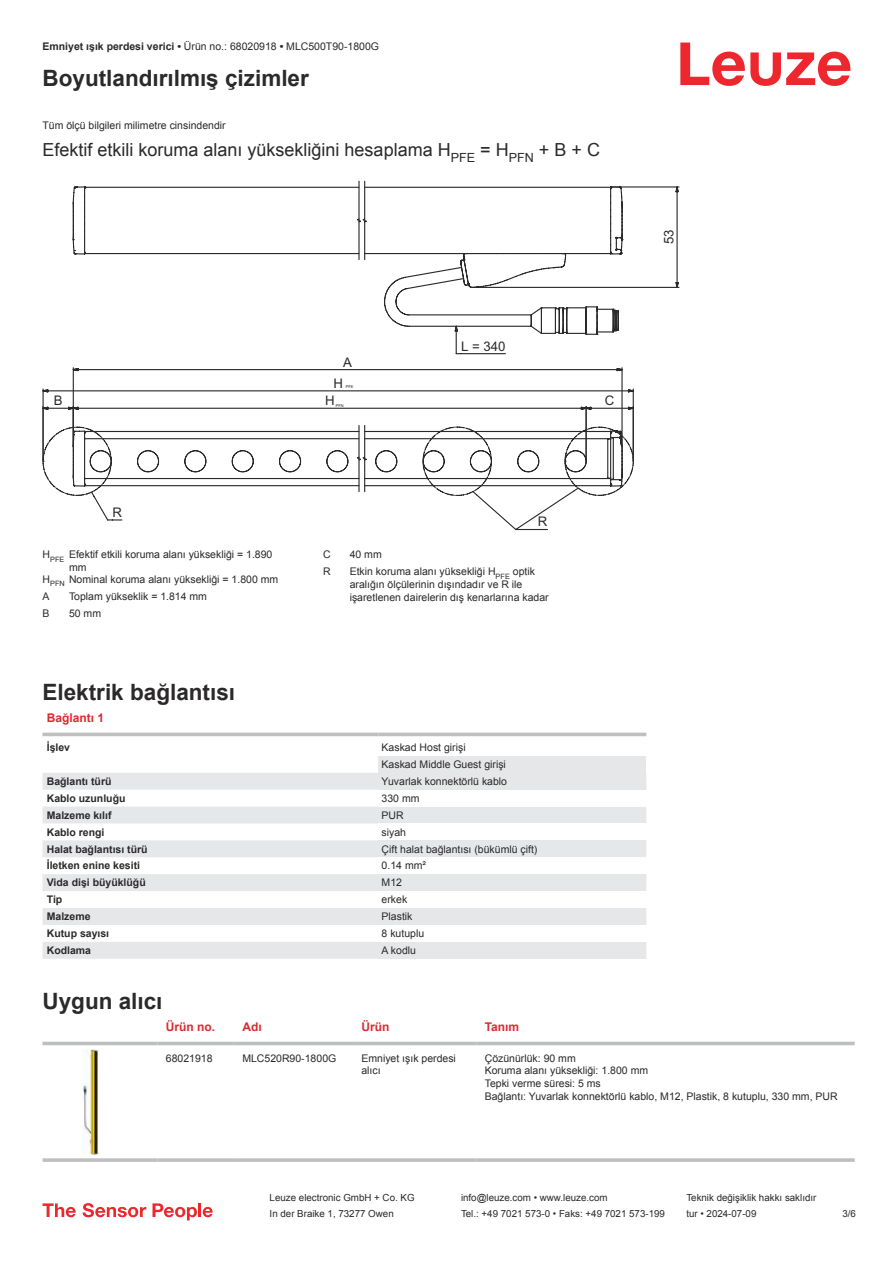
<style>
.page{position:relative;width:893px;height:1263px;background:#fff}
.page>*{position:absolute;margin:0;border:0;box-sizing:border-box;transform-origin:0 0}
.t1{font:700 22.5px "Arial";color:#2b292a}
.t2{font:18px "Arial";color:#2b292a}
.t3{font:13.2px "Arial";color:#2b292a}
.t4{font:700 12px "Arial";color:#db2a30}
.t5{font:10.5px/12.6px "Arial";color:#2b292a}
.t6{font:700 10.5px "Arial";color:#2b292a}
.t7{font:9.75px "Arial";color:#2b292a}
.t8{font:3.9px "Arial";color:#2b292a}
.s1{font-weight:700}
</style>
<div class="page">
<svg style="left:680px;top:43px;width:170px;height:43px"></svg>
<svg style="left:43px;top:732px;width:603px;height:5px"></svg>
<svg style="left:43px;top:773px;width:335px;height:186px;fill:#e6e7e9"></svg>
<hr style="left:43px;top:733px;width:335px;height:3px;background:#bdbfc1">
<hr style="left:378px;top:733px;width:268px;height:3px;background:#bdbfc1">
<div style="left:378px;top:756px;width:268px;height:17px;background:#e6e7e9"></div>
<div style="left:378px;top:773px;width:268px;height:17px;background:#e6e7e9"></div>
<div style="left:378px;top:806px;width:268px;height:17px;background:#e6e7e9"></div>
<div style="left:378px;top:840px;width:268px;height:17px;background:#e6e7e9"></div>
<div style="left:378px;top:874px;width:268px;height:17px;background:#e6e7e9"></div>
<div style="left:378px;top:908px;width:268px;height:17px;background:#e6e7e9"></div>
<div style="left:378px;top:942px;width:268px;height:17px;background:#e6e7e9"></div>
<div style="left:43px;top:1041px;width:812px;height:5px;background:#eceded"></div>
<hr style="left:43px;top:1042px;width:114px;height:3px;background:#bdbfc1">
<hr style="left:157px;top:1042px;width:77px;height:3px;background:#bdbfc1">
<hr style="left:234px;top:1042px;width:119px;height:3px;background:#bdbfc1">
<hr style="left:353px;top:1042px;width:123px;height:3px;background:#bdbfc1">
<hr style="left:476px;top:1042px;width:379px;height:3px;background:#bdbfc1">
<svg style="left:43px;top:1158px;width:114px;height:4px"></svg>
<svg style="left:157px;top:1158px;width:77px;height:4px"></svg>
<svg style="left:234px;top:1158px;width:119px;height:4px"></svg>
<svg style="left:353px;top:1158px;width:123px;height:4px"></svg>
<svg style="left:476px;top:1158px;width:379px;height:4px;background:#c3c5c7"></svg>
<img style="left:82px;top:1049px;width:18px;height:107px">
<svg style="left:43px;top:1203px;width:33px;height:14px"></svg>
<svg style="left:83px;top:1203px;width:63px;height:14px"></svg>
<svg style="left:153px;top:1203px;width:44px;height:17px"></svg>
<hr style="left:198px;top:1203px;width:3px;height:14px;background:#ed272d">
<svg style="left:203px;top:1207px;width:10px;height:10px"></svg>
<svg style="left:83px;top:181px;width:300px;height:79px"></svg>
<svg style="left:383px;top:186px;width:297px;height:169px"></svg>
<svg style="left:43px;top:367px;width:591px;height:164px"></svg>
<p class="t5" style="left:43px;top:41px;width:338px"><span class="s1">Emniyet ışık perdesi verici •</span> Ürün no.: 68020918 <span class="s1">•</span> MLC500T90-1800G</p>
<h1 class="t1" style="left:43px;top:63px;width:268px">Boyutlandırılmış çizimler</h1>
<p class="t5" style="left:43px;top:118px;width:185px">Tüm ölçü bilgileri milimetre cinsindendir</p>
<h2 class="t2" style="left:43px;top:137px;width:559px">Efektif etkili koruma alanı yüksekliğini hesaplama H<sub>PFE</sub> = H<sub>PFN</sub> + B + C</h2>
<p class="t3" style="left:343px;top:354px;width:10px">A</p>
<p class="t3" style="left:333px;top:375px;width:11px">H</p>
<p class="t8" style="left:346px;top:384px;width:9px">PFE</p>
<p class="t3" style="left:461px;top:338px;width:46px">L = 340</p>
<p class="t3" style="left:54px;top:393px;width:10px">B</p>
<p class="t8" style="left:336px;top:403px;width:9px">PFN</p>
<p class="t3" style="left:605px;top:393px;width:11px">C</p>
<p class="t3" style="left:325px;top:393px;width:11px">H</p>
<p class="t3" style="left:112px;top:505px;width:11px">R</p>
<p class="t5" style="left:43px;top:548px;width:231px">H<sub>PFE</sub> Efektif etkili koruma alanı yüksekliği = 1.890</p>
<p class="t5" style="left:69px;top:561px;width:19px">mm</p>
<p class="t5" style="left:43px;top:573px;width:237px">H<sub>PFN</sub> Nominal koruma alanı yüksekliği = 1.800 mm</p>
<p class="t5" style="left:43px;top:591px;width:9px">A</p>
<p class="t5" style="left:69px;top:590px;width:140px">Toplam yükseklik = 1.814 mm</p>
<p class="t5" style="left:43px;top:608px;width:9px">B</p>
<p class="t5" style="left:69px;top:607px;width:34px">50 mm</p>
<p class="t3" style="left:538px;top:514px;width:11px">R</p>
<p class="t5" style="left:323px;top:549px;width:9px">C</p>
<p class="t5" style="left:350px;top:548px;width:34px">40 mm</p>
<p class="t5" style="left:323px;top:566px;width:9px">R</p>
<p class="t5" style="left:350px;top:565px;width:200px">Etkin koruma alanı yüksekliği H<sub>PFE</sub> optik aralığın ölçülerinin dışındadır ve R ile işaretlenen dairelerin dış kenarlarına kadar</p>
<p class="t3" style="left:661px;top:244px;width:16px;rotate:-90deg">53</p>
<h1 class="t1" style="left:43px;top:676px;width:194px">Elektrik bağlantısı</h1>
<p class="t4" style="left:47px;top:709px;width:59px">Bağlantı 1</p>
<p class="t6" style="left:47px;top:740px;width:25px">İşlev</p>
<p class="t5" style="left:382px;top:739px;width:126px;line-height:17px">Kaskad Host girişi<br>Kaskad Middle Guest girişi</p>
<p class="t6" style="left:47px;top:774px;width:66px">Bağlantı türü</p>
<p class="t5" style="left:382px;top:775px;width:127px">Yuvarlak konnektörlü kablo</p>
<p class="t6" style="left:47px;top:791px;width:80px">Kablo uzunluğu</p>
<p class="t5" style="left:382px;top:792px;width:39px">330 mm</p>
<p class="t6" style="left:47px;top:808px;width:66px">Malzeme kılıf</p>
<p class="t5" style="left:382px;top:810px;width:24px">PUR</p>
<p class="t6" style="left:47px;top:828px;width:59px">Kablo rengi</p>
<p class="t5" style="left:382px;top:826px;width:26px">siyah</p>
<p class="t6" style="left:47px;top:841px;width:102px">Halat bağlantısı türü</p>
<p class="t5" style="left:382px;top:842px;width:157px">Çift halat bağlantısı (bükümlü çift)</p>
<p class="t6" style="left:47px;top:858px;width:95px">İletken enine kesiti</p>
<p class="t5" style="left:382px;top:859px;width:46px">0.14 mm²</p>
<p class="t6" style="left:47px;top:875px;width:101px">Vida dişi büyüklüğü</p>
<p class="t5" style="left:382px;top:877px;width:22px">M12</p>
<p class="t6" style="left:47px;top:892px;width:17px">Tip</p>
<p class="t5" style="left:382px;top:894px;width:27px">erkek</p>
<p class="t6" style="left:47px;top:912px;width:45px">Malzeme</p>
<p class="t5" style="left:382px;top:910px;width:32px">Plastik</p>
<p class="t6" style="left:47px;top:926px;width:64px">Kutup sayısı</p>
<p class="t5" style="left:382px;top:927px;width:44px">8 kutuplu</p>
<p class="t6" style="left:47px;top:943px;width:46px">Kodlama</p>
<p class="t5" style="left:382px;top:945px;width:36px">A kodlu</p>
<h1 class="t1" style="left:43px;top:985px;width:122px">Uygun alıcı</h1>
<p class="t4" style="left:166px;top:1022px;width:51px">Ürün no.</p>
<p class="t4" style="left:242px;top:1018px;width:21px">Adı</p>
<p class="t4" style="left:361px;top:1022px;width:29px">Ürün</p>
<p class="t4" style="left:485px;top:1018px;width:36px">Tanım</p>
<p class="t5" style="left:166px;top:1053px;width:48px">68021918</p>
<p class="t5" style="left:242px;top:1053px;width:95px">MLC520R90-1800G</p>
<p class="t5" style="left:361px;top:1052px;width:96px">Emniyet ışık perdesi alıcı</p>
<p class="t5" style="left:485px;top:1052px;width:354px">Çözünürlük: 90 mm<br>Koruma alanı yüksekliği: 1.800 mm<br>Tepki verme süresi: 5 ms<br>Bağlantı: Yuvarlak konnektörlü kablo, M12, Plastik, 8 kutuplu, 330 mm, PUR</p>
<p class="t7" style="left:270px;top:1191px;width:146px">Leuze electronic GmbH + Co. KG</p>
<p class="t7" style="left:461px;top:1191px;width:148px">info@leuze.com • www.leuze.com</p>
<p class="t7" style="left:686px;top:1191px;width:132px">Teknik değişiklik hakkı saklıdır</p>
<p class="t7" style="left:270px;top:1207px;width:126px">In der Braike 1, 73277 Owen</p>
<p class="t7" style="left:461px;top:1207px;width:205px">Tel.: +49 7021 573-0 • Faks: +49 7021 573-199</p>
<p class="t7" style="left:686px;top:1207px;width:72px">tur • 2024-07-09</p>
<p class="t7" style="left:842px;top:1210px;width:15px">3 /6</p>
</div>
